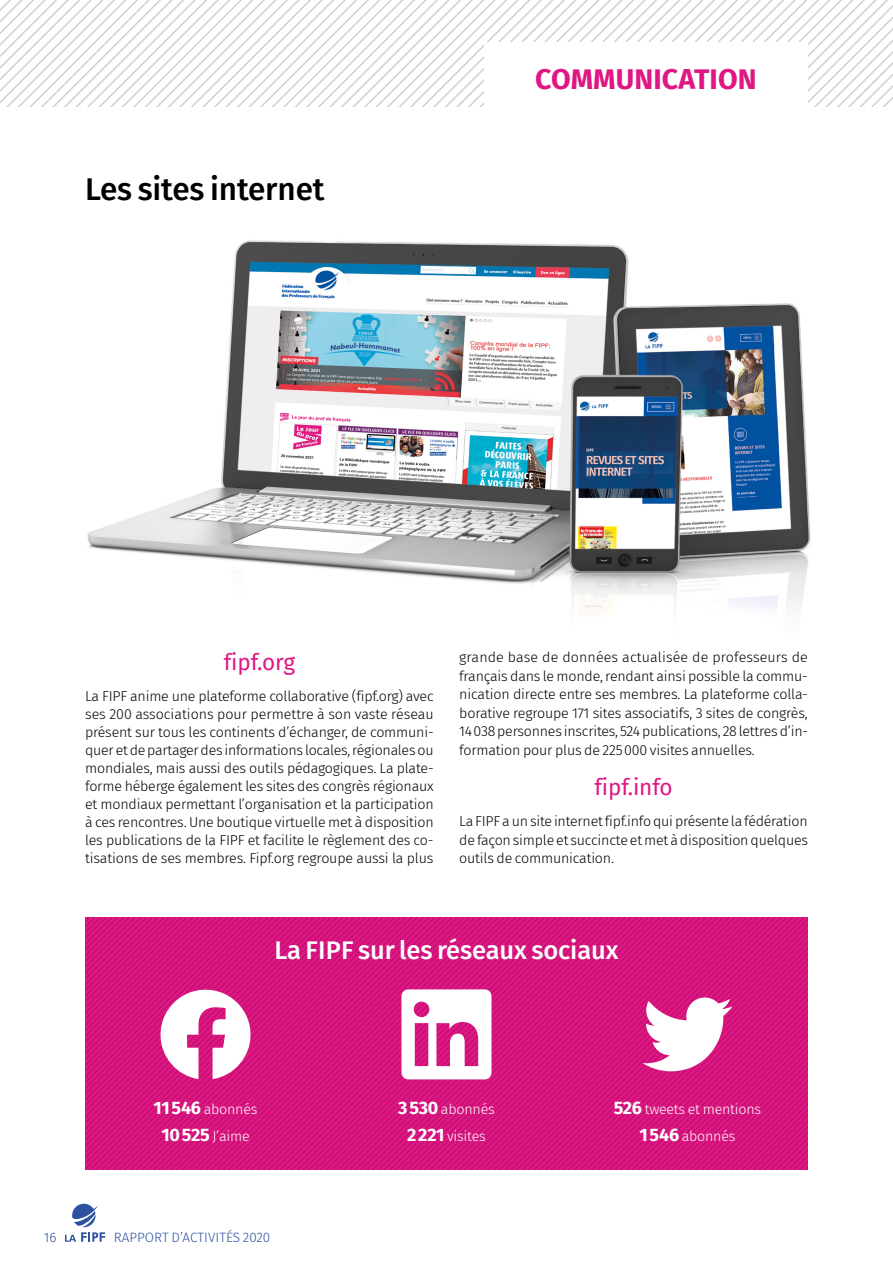
<style>
.page{position:relative;width:893px;height:1263px;background:#fff}
.page>*{position:absolute;margin:0;border:0;box-sizing:border-box;transform-origin:0 0}
.t1{font:500 31.5px "Fira Sans";letter-spacing:-.005em;color:#000}
.t2{font:700 28.5px "Fira Sans";letter-spacing:.005em;color:#df1683}
.t3{font:500 25.5px "Fira Sans";letter-spacing:-.005em;color:#fff}
.t4{font:22.5px "Fira Sans";letter-spacing:-.005em;color:#df1683}
.t5{font:300 14.25px/18px "Fira Sans";letter-spacing:-.015em;color:#000;text-align:justify}
.t6{font:300 14.25px/26.5px "Fira Sans";letter-spacing:-.015em;color:#fff;text-align:center}
.t7{font:300 13.5px "Fira Sans";letter-spacing:.005em;color:#2c52a0}
.s1{font-weight:700;font-size:18px}
</style>
<div class="page">
<svg style="left:6px;top:0;width:12px;height:106px"></svg>
<svg style="left:18px;top:0;width:11px;height:106px"></svg>
<svg style="left:29px;top:0;width:12px;height:106px"></svg>
<svg style="left:41px;top:0;width:12px;height:106px"></svg>
<svg style="left:53px;top:0;width:11px;height:106px"></svg>
<svg style="left:64px;top:0;width:12px;height:106px"></svg>
<svg style="left:76px;top:0;width:11px;height:106px"></svg>
<svg style="left:87px;top:0;width:12px;height:106px"></svg>
<svg style="left:99px;top:0;width:11px;height:106px"></svg>
<svg style="left:110px;top:0;width:12px;height:106px"></svg>
<svg style="left:122px;top:0;width:11px;height:106px"></svg>
<svg style="left:133px;top:0;width:12px;height:106px"></svg>
<svg style="left:145px;top:0;width:11px;height:106px"></svg>
<svg style="left:156px;top:0;width:12px;height:106px"></svg>
<svg style="left:168px;top:0;width:11px;height:106px"></svg>
<svg style="left:179px;top:0;width:12px;height:106px"></svg>
<svg style="left:191px;top:0;width:12px;height:106px"></svg>
<svg style="left:203px;top:0;width:11px;height:106px"></svg>
<svg style="left:214px;top:0;width:12px;height:106px"></svg>
<svg style="left:226px;top:0;width:11px;height:106px"></svg>
<svg style="left:237px;top:0;width:12px;height:106px"></svg>
<svg style="left:249px;top:0;width:11px;height:106px"></svg>
<svg style="left:260px;top:0;width:12px;height:106px"></svg>
<svg style="left:272px;top:0;width:11px;height:106px"></svg>
<svg style="left:283px;top:0;width:12px;height:106px"></svg>
<svg style="left:295px;top:0;width:11px;height:106px"></svg>
<svg style="left:306px;top:0;width:12px;height:106px"></svg>
<svg style="left:318px;top:0;width:11px;height:106px"></svg>
<svg style="left:329px;top:0;width:12px;height:106px"></svg>
<svg style="left:341px;top:0;width:12px;height:106px"></svg>
<svg style="left:353px;top:0;width:11px;height:106px"></svg>
<svg style="left:364px;top:0;width:12px;height:106px"></svg>
<svg style="left:376px;top:0;width:11px;height:106px"></svg>
<svg style="left:387px;top:0;width:12px;height:106px"></svg>
<svg style="left:399px;top:0;width:11px;height:106px"></svg>
<svg style="left:410px;top:0;width:12px;height:106px"></svg>
<svg style="left:422px;top:0;width:11px;height:106px"></svg>
<svg style="left:433px;top:0;width:12px;height:106px"></svg>
<svg style="left:445px;top:0;width:11px;height:106px"></svg>
<svg style="left:456px;top:0;width:12px;height:106px"></svg>
<svg style="left:468px;top:0;width:425px;height:106px"></svg>
<div style="left:484px;top:43px;width:324px;height:65px;background:#fff"></div>
<img style="left:87px;top:240px;width:724px;height:372px">
<svg style="left:85px;top:917px;width:723px;height:252px;background:#d72787"></svg>
<svg style="left:65px;top:1204px;width:40px;height:38px"></svg>
<h1 class="t1" style="left:85px;top:163px;width:241px">Les sites internet</h1>
<h2 class="t2" style="left:535px;top:55px;width:223px">COMMUNICATION</h2>
<h3 class="t4" style="left:224px;top:645px;width:73px">fipf.org</h3>
<p class="t5" style="left:85px;top:687px;width:350px">La FIPF anime une plateforme collaborative (fipf.org) avec ses 200 associations pour permettre à son vaste réseau présent sur tous les continents d’échanger, de communi&shy;quer et de partager des informations locales, régionales ou mondiales, mais aussi des outils pédagogiques. La plate&shy;forme héberge également les sites des congrès régionaux et mondiaux permettant l’organisation et la participation à ces rencontres. Une boutique virtuelle met à disposition les publications de la FIPF et facilite le règlement des co&shy;tisations de ses membres. Fipf.org regroupe aussi la plus</p>
<p class="t5" style="left:459px;top:648px;width:350px;line-height:18.6px">grande base de données actualisée de professeurs de français dans le monde, rendant ainsi possible la commu&shy;nication directe entre ses membres. La plateforme colla&shy;borative regroupe 171 sites associatifs, 3 sites de congrès, 14038 personnes inscrites, 524 publications, 28 lettres d’in&shy;formation pour plus de 225000 visites annuelles.</p>
<h3 class="t4" style="left:595px;top:770px;width:80px">fipf.info</h3>
<p class="t5" style="left:459px;top:812px;width:350px;line-height:18.6px">La FIPF a un site internet fipf.info qui présente la fédération de façon simple et succincte et met à disposition quelques outils de communication.</p>
<h3 class="t3" style="left:274px;top:930px;width:345px">La FIPF sur les réseaux sociaux</h3>
<p class="t6" style="left:154px;top:1096px;width:105px"><span class="s1">11546</span> abonnés<br><span class="s1">10525</span> J’aime</p>
<p class="t6" style="left:398px;top:1096px;width:98px"><span class="s1">3530</span> abonnés<br><span class="s1">2221</span> visites</p>
<p class="t6" style="left:614px;top:1096px;width:149px"><span class="s1">526</span> tweets et mentions<br><span class="s1">1546</span> abonnés</p>
<p class="t7" style="left:44px;top:1227px;width:14px">16</p>
<p class="t7" style="left:114px;top:1227px;width:158px">RAPPORT D’ACTIVITÉS 2020</p>
</div>
